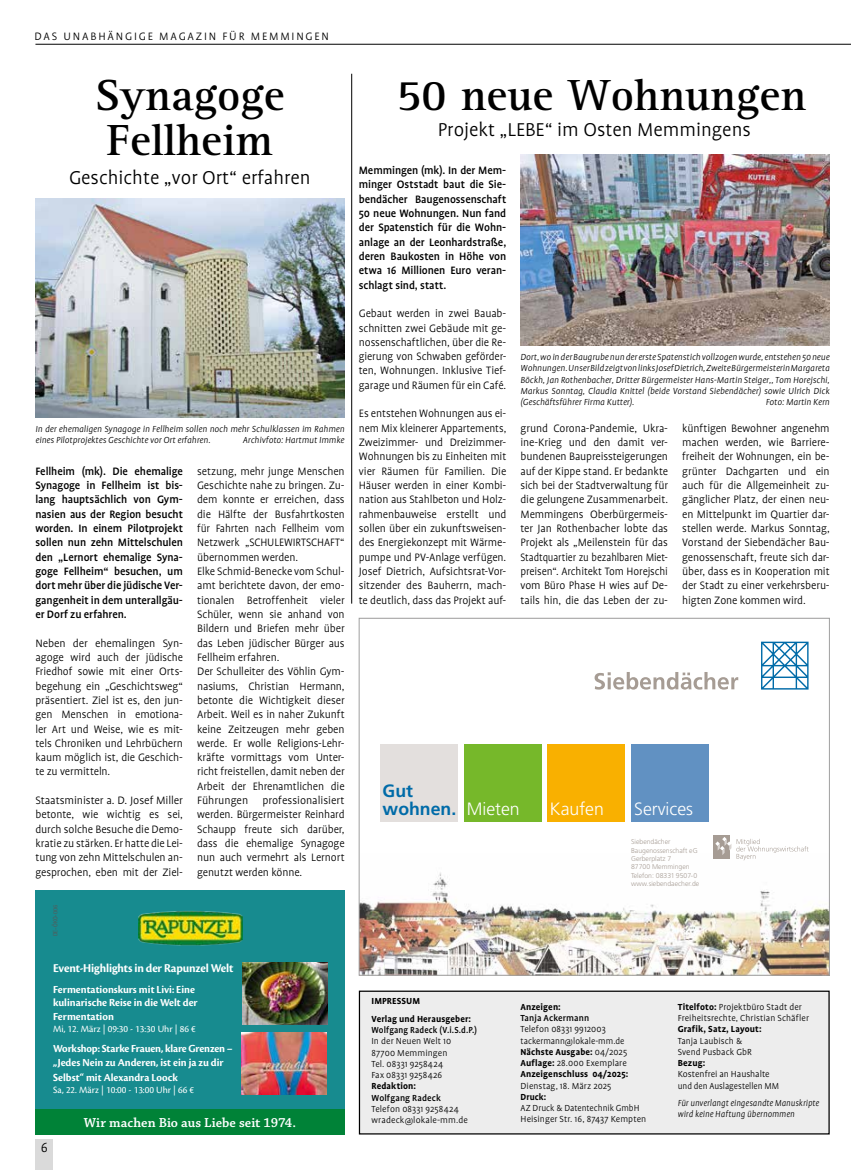
<style>
.page{position:relative;width:851px;height:1170px;background:#fff}
.page>*{position:absolute;margin:0;border:0;box-sizing:border-box;transform-origin:0 0}
.t1{font:700 45px/45px "Rotis Seri";color:#000}
.t2{font:300 21.25px "Profile";color:#000}
.t3{font:700 17.75px/17.8px "Frutiger";color:#006ba8}
.t4{font:300 17.75px "Frutiger";color:#fff}
.t5{font:300 15px "Profile";color:#000}
.t6{font:600 13.75px "Chaparral Pro";color:#fff}
.t7{font:12.5px "Cronos Pro Bold Disp";letter-spacing:-.01em;color:#fff}
.t8{font:300 12.25px/14.2px "Profile";letter-spacing:-.01em;color:#000;text-align:justify}
.t9{font:500 12.25px/14.2px "Profile";letter-spacing:-.005em;color:#000;text-align:justify}
.t10{font:300 12.25px "Profile";letter-spacing:.15em;color:#000}
.t11{font:11.25px/13.5px "Cronos Pro Bold Disp";color:#fff}
.t12{font:10.12px "Frutiger";color:#000}
.t13{font:italic 300 10px/11.2px "Profile";color:#000;text-align:justify}
.t14{font:300 10px/11.2px "Profile";letter-spacing:.005em;color:#000}
.t15{font:700 10px/17.5px "Profile";letter-spacing:.01em;color:#000}
.t16{font:italic 300 10px/11.2px "Profile";color:#000;scale:.93 1}
.t17{font:10px "Cronos Pro";color:#fff}
.t18{font:300 10px/11.2px "Profile";letter-spacing:.005em;color:#000;scale:.96 1}
.t19{font:500 10px "Profile";letter-spacing:.01em;color:#000}
.t20{font:500 10px "Profile";letter-spacing:.01em;color:#000;scale:.95 1}
.t21{font:700 10px "Profile";letter-spacing:.01em;color:#000;scale:.95 1}
.t22{font:300 7px/8.4px "Frutiger";color:#a69c94}
.t23{font:6.25px "Rotis Sans Serif Pro";color:#575756}
.s1{font-weight:300;color:#fff}
.s2{font-weight:700}
</style>
<div class="page">
<div style="left:35px;top:1139px;width:18px;height:30px;background:#dadada"></div>
<hr style="left:35px;top:44px;width:815px;height:1px;background:#000">
<img style="left:520px;top:155px;width:309px;height:191px">
<svg style="left:361px;top:641px;width:466px;height:332px"></svg>
<svg style="left:760px;top:641px;width:48px;height:48px"></svg>
<svg style="left:594px;top:672px;width:144px;height:17px"></svg>
<div style="left:713px;top:835px;width:16px;height:23px;background:#a69c94"></div>
<svg style="left:715px;top:836px;width:93px;height:24px"></svg>
<div style="left:380px;top:744px;width:77px;height:78px;background:#e3dfdd"></div>
<div style="left:464px;top:744px;width:77px;height:78px;background:#76b82a"></div>
<div style="left:547px;top:744px;width:77px;height:78px;background:#f9b000"></div>
<div style="left:631px;top:744px;width:77px;height:78px;background:#6191c2"></div>
<hr style="left:351px;top:74px;width:1px;height:529px;background:#000">
<div style="left:359px;top:991px;width:470px;height:142px;background:#ededed"></div>
<div style="left:359px;top:990px;width:470px;height:144px;border:1px solid #000"></div>
<img style="left:35px;top:198px;width:309px;height:219px">
<div style="left:35px;top:890px;width:309px;height:244px;background:#178b8f"></div>
<div style="left:35px;top:1109px;width:309px;height:25px;background:#008237"></div>
<img style="left:138px;top:911px;width:104px;height:34px">
<img style="left:242px;top:962px;width:85px;height:61px">
<img style="left:242px;top:1032px;width:85px;height:62px">
<p class="t10" style="left:34px;top:30px;width:296px">DAS UNABHÄNGIGE MAGAZIN FÜR MEMMINGEN</p>
<h1 class="t1" style="left:95px;top:73px;width:191px">Synagoge<br>Fellheim</h1>
<h2 class="t2" style="left:69px;top:166px;width:243px">Geschichte „vor Ort“ erfahren</h2>
<p class="t13" style="left:35px;top:423px;width:310px">In der ehemaligen Synagoge in Fellheim sollen noch mehr Schulklassen im Rahmen eines Pilotprojektes Geschichte vor Ort erfahren.</p>
<p class="t13" style="left:243px;top:434px;width:103px">Archivfoto: Hartmut Immke</p>
<p class="t9" style="left:35px;top:464px;width:149px">Fellheim (mk). Die ehemalige Synagoge in Fellheim ist bis&shy;lang hauptsächlich von Gym&shy;nasien aus der Region besucht worden. In einem Pilotprojekt sollen nun zehn Mittelschulen den „Lernort ehemalige Syna&shy;goge Fellheim“ besuchen, um dort mehr über die jüdische Ver&shy;gangenheit in dem unterallgäu&shy;er Dorf zu erfahren.</p>
<p class="t8" style="left:35px;top:635px;width:149px">Neben der ehemalingen Syn&shy;agoge wird auch der jüdische Friedhof sowie mit einer Orts&shy;begehung ein „Geschichtsweg“ präsentiert. Ziel ist es, den jun&shy;gen Menschen in emotiona&shy;ler Art und Weise, wie es mit&shy;tels Chroniken und Lehrbüchern kaum möglich ist, die Geschich&shy;te zu vermitteln.</p>
<p class="t8" style="left:35px;top:793px;width:149px">Staatsminister a. D. Josef Miller betonte, wie wichtig es sei, durch solche Besuche die Demo&shy;kratie zu stärken. Er hatte die Lei&shy;tung von zehn Mittelschulen an&shy;gesprochen, eben mit der Ziel-</p>
<p class="t23" style="left:52px;top:936px;width:33px;rotate:-90deg">DE-ÖKO-006</p>
<p class="t8" style="left:197px;top:464px;width:149px;text-align:left">setzung, mehr junge Menschen<br>Geschichte nahe zu bringen. Zu&shy;dem konnte er erreichen, dass die Hälfte der Busfahrtkosten für Fahrten nach Fellheim vom<br>Netzwerk „SCHULEWIRTSCHAFT“ übernommen werden.<br>Elke Schmid-Benecke vom Schul&shy;amt berichtete davon, der emo&shy;tionalen Betroffenheit vieler<br>Schüler, wenn sie anhand von<br>Bildern und Briefen mehr über das Leben jüdischer Bürger aus<br>Fellheim erfahren.<br>Der Schulleiter des Vöhlin Gym&shy;nasiums, Christian Hermann, betonte die Wichtigkeit dieser<br>Arbeit. Weil es in naher Zukunft keine Zeitzeugen mehr geben werde. Er wolle Religions-Lehr&shy;kräfte vormittags vom Unter&shy;richt freistellen, damit neben der<br>Arbeit der Ehrenamtlichen die<br>Führungen professionalisiert werden. Bürgermeister Reinhard<br>Schaupp freute sich darüber, dass die ehemalige Synagoge nun auch vermehrt als Lernort genutzt werden könne.</p>
<p class="t7" style="left:53px;top:960px;width:182px">Event-Highlights in der Rapunzel Welt</p>
<p class="t11" style="left:53px;top:982px;width:146px">Fermentationskurs mit Livi: Eine kulinarische Reise in die Welt der<br>Fermentation</p>
<p class="t17" style="left:53px;top:1022px;width:144px">Mi, 12. März | 09:30 - 13:30 Uhr | 86 €</p>
<p class="t11" style="left:53px;top:1041px;width:181px">Workshop: Starke Frauen, klare Grenzen – „Jedes Nein zu Anderen, ist ein ja zu dir</p>
<p class="t11" style="left:53px;top:1070px;width:126px">Selbst“ mit Alexandra Loock</p>
<p class="t17" style="left:53px;top:1083px;width:142px">Sa, 22. März | 10:00 - 13:00 Uhr | 66 €</p>
<p class="t5" style="left:41px;top:1139px;width:8px">6</p>
<p class="t6" style="left:84px;top:1115px;width:214px">Wir machen Bio aus Liebe seit 1974.</p>
<h1 class="t1" style="left:396px;top:73px;width:411px">50 neue Wohnungen</h1>
<h2 class="t2" style="left:437px;top:119px;width:314px">Projekt „LEBE“ im Osten Memmingens</h2>
<p class="t9" style="left:359px;top:163px;width:149px">Memmingen (mk). In der Mem&shy;minger Oststadt baut die Sie&shy;bendächer Baugenossenschaft 50 neue Wohnungen. Nun fand der Spatenstich für die Wohn&shy;anlage an der Leonhardstraße, deren Baukosten in Höhe von etwa 16 Millionen Euro veran&shy;schlagt sind, statt.</p>
<p class="t8" style="left:359px;top:306px;width:149px">Gebaut werden in zwei Bauab&shy;schnitten zwei Gebäude mit ge&shy;nossenschaftlichen, über die Re&shy;gierung von Schwaben geförder&shy;ten, Wohnungen. Inklusive Tief&shy;garage und Räumen für ein Café.</p>
<p class="t8" style="left:359px;top:406px;width:149px">Es entstehen Wohnungen aus ei&shy;nem Mix kleinerer Appartements, Zweizimmer- und Dreizimmer-Wohnungen bis zu Einheiten mit vier Räumen für Familien. Die Häuser werden in einer Kombi&shy;nation aus Stahlbeton und Holz&shy;rahmenbauweise erstellt und sollen über ein zukunftsweisen&shy;des Energiekonzept mit Wärme&shy;pumpe und PV-Anlage verfügen.<br>Josef Dietrich, Aufsichtsrat-Vor&shy;sitzender des Bauherrn, mach&shy;te deutlich, dass das Projekt auf-</p>
<p class="t13" style="left:520px;top:351px;width:311px">Dort, wo in der Baugrube nun der erste Spatenstich vollzogen wurde, entstehen 50 neue Wohnungen. Unser Bild zeigt von links Josef Dietrich, Zweite Bürgermeisterin Margareta Böckh, Jan Rothenbacher, Dritter Bürgermeister Hans-Martin Steiger,, Tom Horejschi, Markus Sonntag, Claudia Knittel (beide Vorstand Siebendächer) sowie Ulrich Dick (Geschäftsführer Firma Kutter).</p>
<p class="t13" style="left:765px;top:396px;width:66px">Foto: Martin Kern</p>
<p class="t8" style="left:520px;top:421px;width:149px">grund Corona-Pandemie, Ukra&shy;ine-Krieg und den damit ver&shy;bundenen Baupreissteigerungen auf der Kippe stand. Er bedankte sich bei der Stadtverwaltung für die gelungene Zusammenarbeit.<br>Memmingens Oberbürgermeis&shy;ter Jan Rothenbacher lobte das Projekt als „Meilenstein für das Stadtquartier zu bezahlbaren Miet&shy;preisen“. Architekt Tom Horejschi vom Büro Phase H wies auf De&shy;tails hin, die das Leben der zu-</p>
<p class="t8" style="left:682px;top:421px;width:149px">künftigen Bewohner angenehm machen werden, wie Barriere&shy;freiheit der Wohnungen, ein be&shy;grünter Dachgarten und ein auch für die Allgemeinheit zu&shy;gänglicher Platz, der einen neu&shy;en Mittelpunkt im Quartier dar&shy;stellen werde. Markus Sonntag, Vorstand der Siebendächer Bau&shy;genossenschaft, freute sich dar&shy;über, dass es in Kooperation mit der Stadt zu einer verkehrsberu&shy;higten Zone kommen wird.</p>
<p class="t12" style="left:362px;top:583px;width:259px">7d-Anzeige_132x100mm.qxp_1 15.04.20 16:20 Seite 1</p>
<h3 class="t3" style="left:382px;top:782px;width:139px">Gut<br>wohnen. <span class="s1">Mieten</span></h3>
<h3 class="t4" style="left:550px;top:798px;width:55px">Kaufen</h3>
<h3 class="t4" style="left:634px;top:798px;width:60px">Services</h3>
<p class="t22" style="left:631px;top:837px;width:70px">Siebendächer<br>Baugenossenschaft eG<br>Gerberplatz 7<br>87700 Memmingen<br>Telefon: 08331 9507-0 www.siebendaecher.de</p>
<p class="t15" style="left:371px;top:992px;width:101px">IMPRESSUM<br>Verlag und Herausgeber:</p>
<p class="t20" style="left:371px;top:1024px;width:113px">Wolfgang Radeck (V.i.S.d.P.)</p>
<p class="t14" style="left:371px;top:1035px;width:81px">In der Neuen Welt 10<br>87700 Memmingen<br>Tel. 08331 9258424<br>Fax 08331 9258426</p>
<p class="t15" style="left:371px;top:1077px;width:46px">Redaktion:</p>
<p class="t19" style="left:371px;top:1092px;width:71px">Wolfgang Radeck</p>
<p class="t14" style="left:371px;top:1103px;width:98px">Telefon 08331 9258424 wradeck@lokale-mm.de</p>
<p class="t15" style="left:520px;top:997px;width:42px">Anzeigen:</p>
<p class="t19" style="left:520px;top:1012px;width:70px">Tanja Ackermann</p>
<p class="t14" style="left:520px;top:1023px;width:109px">Telefon 08331 9912003 tackermann@lokale-mm.de<br><span class="s2">Nächste Ausgabe:</span> 04/2025<br><span class="s2">Auflage:</span> 28.000 Exemplare<br><span class="s2">Anzeigenschluss 04/2025:</span></p>
<p class="t14" style="left:520px;top:1079px;width:92px">Dienstag, 18. März 2025</p>
<p class="t21" style="left:520px;top:1091px;width:29px">Druck:</p>
<p class="t18" style="left:520px;top:1102px;width:132px">AZ Druck &amp; Datentechnik GmbH<br>Heisinger Str. 16, 87437 Kempten</p>
<p class="t14" style="left:677px;top:1001px;width:133px"><span class="s2">Titelfoto:</span> Projektbüro Stadt der<br>Freiheitsrechte, Christian Schäfler</p>
<p class="t15" style="left:677px;top:1020px;width:85px">Grafik, Satz, Layout:</p>
<p class="t14" style="left:677px;top:1034px;width:75px">Tanja Laubisch &amp;<br>Svend Pusback GbR</p>
<p class="t15" style="left:677px;top:1054px;width:29px">Bezug:</p>
<p class="t14" style="left:677px;top:1068px;width:103px">Kostenfrei an Haushalte und den Auslagestellen MM</p>
<p class="t16" style="left:677px;top:1097px;width:153px">Für unverlangt eingesandte Manuskripte wird keine Haftung übernommen</p>
</div>
